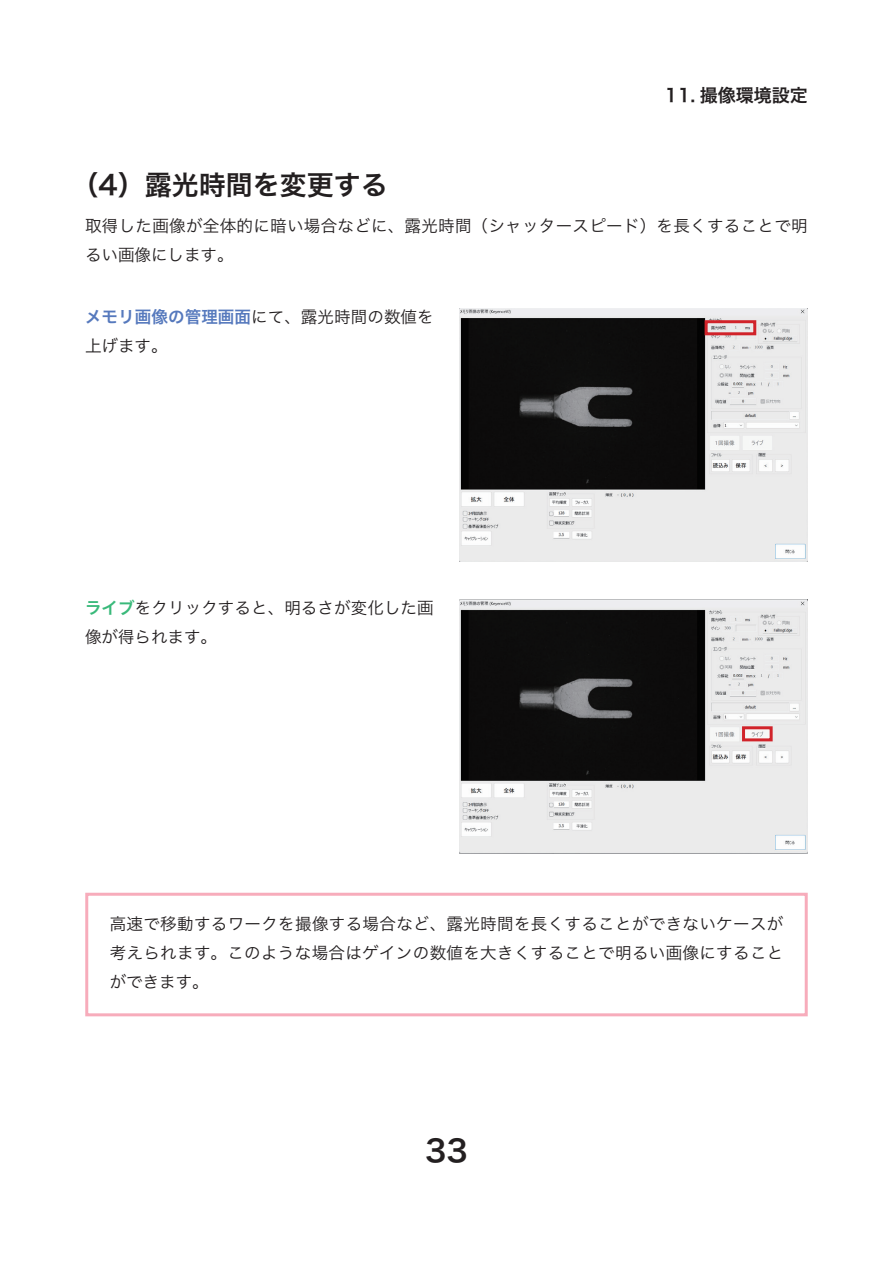
<style>
.page{position:relative;width:893px;height:1263px;background:#fff}
.page>*{position:absolute;margin:0;border:0;box-sizing:border-box;transform-origin:0 0}
.t1{font:30px "Hira Kaku Pro W6";color:#231f20}
.t2{font:27px "Hira Kaku Pro W6";color:#231f20}
.t3{font:18px "Hira Kaku Pro W6";color:#231f20}
.t4{font:16.5px/28.8px "Hira Kaku Pro W3";letter-spacing:.02em;color:#231f20}
.s1{font-family:"Hira Kaku Pro W6";color:#5679bd}
.s2{font-family:"Hira Kaku Pro W6";color:#39b97a}
</style>
<div class="page">
<img style="left:459px;top:308px;width:349px;height:254px">
<img style="left:459px;top:600px;width:349px;height:253px">
<div style="left:85px;top:893px;width:723px;height:123px;border:3px solid #f7acbb"></div>
<div style="left:705px;top:320px;width:51px;height:15px;border:3px solid #d1232a"></div>
<div style="left:742px;top:726px;width:31px;height:15px;border:3px solid #d1232a"></div>
<h2 class="t2" style="left:72px;top:160px;width:318px">（4）露光時間を変更する</h2>
<p class="t3" style="left:665px;top:79px;width:144px">11. 撮像環境設定</p>
<p class="t4" style="left:85px;top:211px;width:724px">取得した画像が全体的に暗い場合などに、露光時間（シャッタースピード）を長くすることで明るい画像にします。</p>
<p class="t4" style="left:85px;top:301px;width:350px"><span class="s1">メモリ画像の管理画面</span>にて、露光時間の数値を上げます。</p>
<p class="t4" style="left:85px;top:592px;width:350px"><span class="s2">ライブ</span>をクリックすると、明るさが変化した画像が得られます。</p>
<p class="t4" style="left:110px;top:908px;width:675px;text-align:justify">高速で移動するワークを撮像する場合など、露光時間を長くすることができないケースが考えられます。このような場合はゲインの数値を大きくすることで明るい画像にすることができます。</p>
<h1 class="t1" style="left:425px;top:1123px;width:44px">33</h1>
</div>
